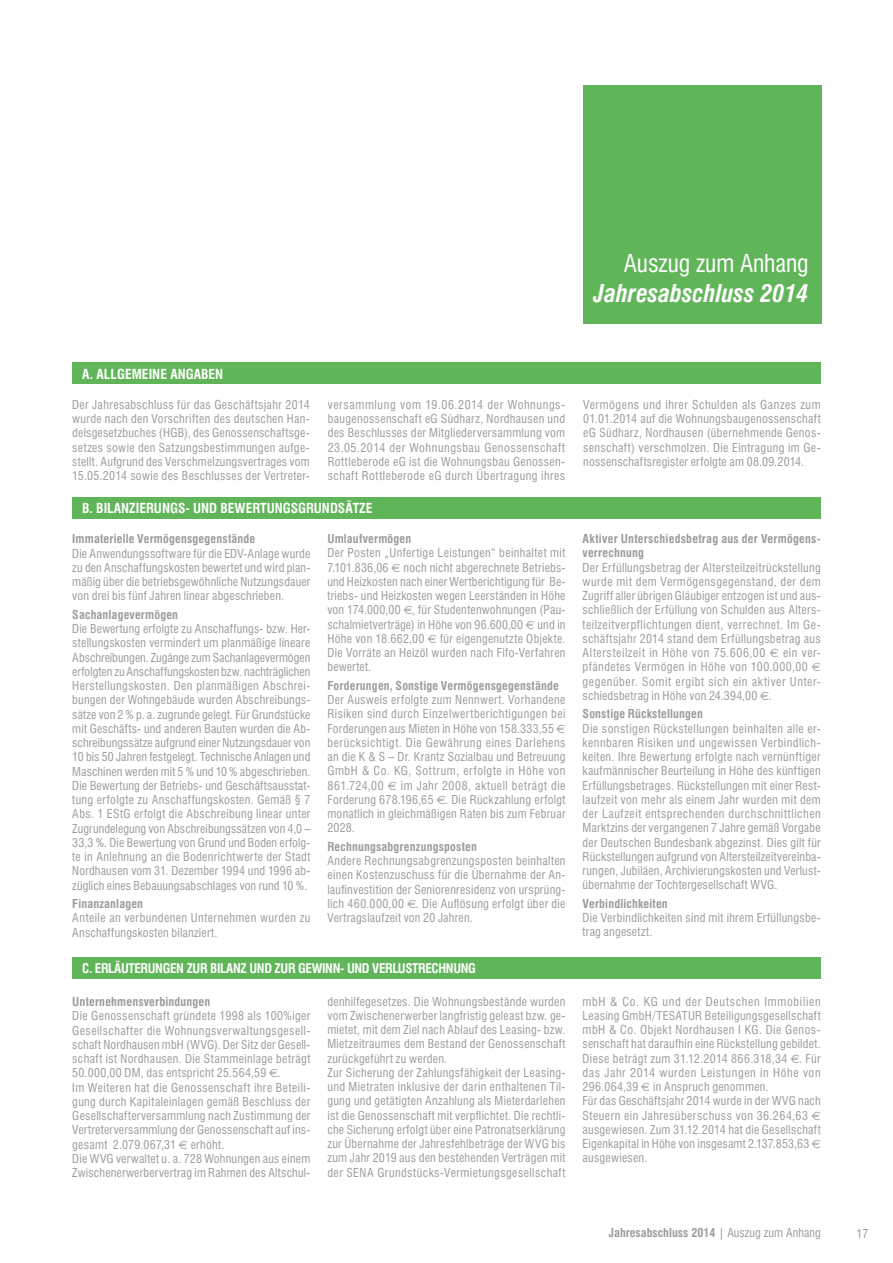
<style>
.page{position:relative;width:893px;height:1263px;background:#fff}
.page>*{position:absolute;margin:0;border:0;box-sizing:border-box;transform-origin:0 0}
.t1{font:italic 700 condensed 24px/30px "Swiss 721 BT";color:#fff;text-align:right}
.t2{font:700 condensed 13.5px "Swiss 721 BT";color:#fff}
.t3{font:700 condensed 13.05px "Swiss 721 BT";letter-spacing:-.025em;color:#fff}
.t4{font:condensed 12px/14.2px "Swiss 721 BT";letter-spacing:.025em;color:#9c9c9d}
.t5{font:700 condensed 12px "Swiss 721 BT";color:#9c9c9d}
.s1{font-weight:400;font-style:normal}
.s2{font-weight:700}
.s3{font-family:"Euro Sans";font-stretch:normal}
.s4{font-weight:400}
</style>
<div class="page">
<div style="left:583px;top:85px;width:238px;height:238px;background:#60b559"></div>
<div style="left:72px;top:363px;width:749px;height:21px;background:#60b559"></div>
<div style="left:72px;top:497px;width:749px;height:21px;background:#60b559"></div>
<div style="left:72px;top:957px;width:749px;height:22px;background:#60b559"></div>
<p class="t2" style="left:82px;top:366px;width:43px">A. Allgemei</p>
<p class="t2" style="left:152px;top:366px;width:42px">ne Angabe</p>
<p class="t2" style="left:215px;top:366px;width:10px">n</p>
<p class="t1" style="left:594px;top:249px;width:216px"><span class="s1">Auszug zum Anhang<br></span>Jahresabschluss 2014</p>
<p class="t4" style="left:72px;top:397px;width:239px;text-align:justify">Der Jahresabschluss für das Geschäftsjahr 2014 wurde nach den Vorschriften des deutschen Han&shy;delsgesetzbuches (HGB), des Genossenschaftsge&shy;setzes sowie den Satzungsbestimmungen aufge&shy;stellt. Aufgrund des Verschmelzungsvertrages vom 15.05.2014 sowie des Beschlusses der Vertreter-</p>
<p class="t4" style="left:328px;top:397px;width:239px;text-align:justify">versammlung vom 19.06.2014 der Wohnungs&shy;baugenossenschaft eG Südharz, Nordhausen und des Beschlusses der Mitgliederversammlung vom 23.05.2014 der Wohnungsbau Genossenschaft Rottleberode eG ist die Wohnungsbau Genossen&shy;schaft Rottleberode eG durch Übertragung ihres</p>
<p class="t4" style="left:583px;top:397px;width:239px;text-align:justify">Vermögens und ihrer Schulden als Ganzes zum 01.01.2014 auf die Wohnungsbaugenossenschaft eG Südharz, Nordhausen (übernehmende Genos&shy;senschaft) verschmolzen. Die Eintragung im Ge&shy;nossenschaftsregister erfolgte am 08.09.2014.</p>
<p class="t2" style="left:82px;top:500px;width:285px">B. Bilanzierungs- und Bewertungsgrundsätze</p>
<p class="t4" style="left:72px;top:532px;width:240px"><span class="s2">Immaterielle Vermögensgegenstände<br></span>Die Anwendungssoftware für die EDV-Anlage wurde zu den Anschaffungskosten bewertet und wird plan&shy;mäßig über die betriebsgewöhnliche Nutzungsdauer von drei bis fünf Jahren linear abgeschrieben.</p>
<p class="t4" style="left:72px;top:607px;width:240px"><span class="s2">Sachanlagevermögen<br></span>Die Bewertung erfolgte zu Anschaffungs- bzw. Her&shy;stellungskosten vermindert um planmäßige lineare Abschreibungen. Zugänge zum Sachanlagevermögen erfolgten zu Anschaffungskosten bzw. nachträglichen Herstellungskosten. Den planmäßigen Abschrei&shy;bungen der Wohngebäude wurden Abschreibungs&shy;sätze von 2 % p. a. zugrunde gelegt. Für Grundstücke mit Geschäfts- und anderen Bauten wurden die Ab&shy;schreibungssätze aufgrund einer Nutzungsdauer von 10 bis 50 Jahren festgelegt. Technische Anlagen und Maschinen werden mit 5 % und 10 % abgeschrieben.<br>Die Bewertung der Betriebs- und Geschäftsausstat&shy;tung erfolgte zu Anschaffungskosten. Gemäß § 7<br>Abs. 1 EStG erfolgt die Abschreibung linear unter Zugrundelegung von Abschreibungssätzen von 4,0 – 33,3 %. Die Bewertung von Grund und Boden erfolg&shy;te in Anlehnung an die Bodenrichtwerte der Stadt Nordhausen vom 31. Dezember 1994 und 1996 ab&shy;züglich eines Bebauungsabschlages von rund 10 %.</p>
<p class="t4" style="left:72px;top:896px;width:240px"><span class="s2">Finanzanlagen<br></span>Anteile an verbundenen Unternehmen wurden zu<br>Anschaffungskosten bilanziert.</p>
<p class="t4" style="left:327px;top:532px;width:240px"><span class="s2">Umlaufvermögen<br></span>Der Posten „Unfertige Leistungen“ beinhaltet mit 7.101.836,06 <span class="s3">€</span> noch nicht abgerechnete Betriebs&shy;und Heizkosten nach einer Wertberichtigung für Be&shy;triebs- und Heizkosten wegen Leerständen in Höhe von 174.000,00 <span class="s3">€</span>, für Studentenwohnungen (Pau&shy;schalmietverträge) in Höhe von 96.600,00 <span class="s3">€</span> und in Höhe von 18.662,00 <span class="s3">€</span> für eigengenutzte Objekte.<br>Die Vorräte an Heizöl wurden nach Fifo-Verfahren bewertet.</p>
<p class="t4" style="left:327px;top:678px;width:240px"><span class="s2">Forderungen, Sonstige Vermögensgegenstände </span>Der Ausweis erfolgte zum Nennwert. Vorhandene Risiken sind durch Einzelwertberichtigungen bei Forderungen aus Mieten in Höhe von 158.333,55 <span class="s3">€ </span>berücksichtigt. Die Gewährung eines Darlehens an die K &amp; S – Dr. Krantz Sozialbau und Betreuung GmbH &amp; Co. KG, Sottrum, erfolgte in Höhe von 861.724,00 <span class="s3">€</span> im Jahr 2008, aktuell beträgt die Forderung 678.196,65 <span class="s3">€</span>. Die Rückzahlung erfolgt monatlich in gleichmäßigen Raten bis zum Februar 2028.</p>
<p class="t4" style="left:327px;top:839px;width:240px"><span class="s2">Rechnungsabgrenzungsposten<br></span>Andere Rechnungsabgrenzungsposten beinhalten einen Kostenzuschuss für die Übernahme der An&shy;laufinvestition der Seniorenresidenz von ursprüng&shy;lich 460.000,00 <span class="s3">€</span>. Die Auflösung erfolgt über die Vertragslaufzeit von 20 Jahren.</p>
<p class="t4" style="left:583px;top:532px;width:240px"><span class="s2">Aktiver Unterschiedsbetrag aus der Vermögens&shy;verrechnung<br></span>Der Erfüllungsbetrag der Altersteilzeitrückstellung wurde mit dem Vermögensgegenstand, der dem Zugriff aller übrigen Gläubiger entzogen ist und aus&shy;schließlich der Erfüllung von Schulden aus Alters&shy;teilzeitverpflichtungen dient, verrechnet. Im Ge&shy;schäftsjahr 2014 stand dem Erfüllungsbetrag aus Altersteilzeit in Höhe von 75.606,00 <span class="s3">€</span> ein ver&shy;pfändetes Vermögen in Höhe von 100.000,00 <span class="s3">€ </span>gegenüber. Somit ergibt sich ein aktiver Unter&shy;schiedsbetrag in Höhe von 24.394,00 <span class="s3">€</span>.</p>
<p class="t4" style="left:583px;top:707px;width:240px"><span class="s2">Sonstige Rückstellungen<br></span>Die sonstigen Rückstellungen beinhalten alle er&shy;kennbaren Risiken und ungewissen Verbindlich&shy;keiten. Ihre Bewertung erfolgte nach vernünftiger kaufmännischer Beurteilung in Höhe des künftigen Erfüllungsbetrages. Rückstellungen mit einer Rest&shy;laufzeit von mehr als einem Jahr wurden mit dem der Laufzeit entsprechenden durchschnittlichen Marktzins der vergangenen 7 Jahre gemäß Vorgabe der Deutschen Bundesbank abgezinst. Dies gilt für Rückstellungen aufgrund von Altersteilzeitvereinba&shy;rungen, Jubiläen, Archivierungskosten und Verlust&shy;übernahme der Tochtergesellschaft WVG.</p>
<p class="t4" style="left:583px;top:896px;width:240px"><span class="s2">Verbindlichkeiten<br></span>Die Verbindlichkeiten sind mit ihrem Erfüllungsbe&shy;trag angesetzt.</p>
<p class="t3" style="left:82px;top:961px;width:394px">C. Erläuterungen zur Bilanz und zur Gewinn- und Verlustrechnung</p>
<p class="t4" style="left:72px;top:995px;width:240px"><span class="s2">Unternehmensverbindungen<br></span>Die Genossenschaft gründete 1998 als 100%iger Gesellschafter die Wohnungsverwaltungsgesell&shy;schaft Nordhausen mbH (WVG). Der Sitz der Gesell&shy;schaft ist Nordhausen. Die Stammeinlage beträgt 50.000,00 DM, das entspricht 25.564,59 <span class="s3">€</span>.<br>Im Weiteren hat die Genossenschaft ihre Beteili&shy;gung durch Kapitaleinlagen gemäß Beschluss der Gesellschafterversammlung nach Zustimmung der Vertreterversammlung der Genossenschaft auf ins&shy;gesamt 2.079.067,31 <span class="s3">€</span> erhöht.<br>Die WVG verwaltet u. a. 728 Wohnungen aus einem Zwischenerwerbervertrag im Rahmen des Altschul-</p>
<p class="t4" style="left:327px;top:994px;width:240px">denhilfegesetzes. Die Wohnungsbestände wurden vom Zwischenerwerber langfristig geleast bzw. ge&shy;mietet, mit dem Ziel nach Ablauf des Leasing- bzw.<br>Mietzeitraumes dem Bestand der Genossenschaft zurückgeführt zu werden.<br>Zur Sicherung der Zahlungsfähigkeit der Leasing&shy;und Mietraten inklusive der darin enthaltenen Til&shy;gung und getätigten Anzahlung als Mieterdarlehen ist die Genossenschaft mit verpflichtet. Die rechtli&shy;che Sicherung erfolgt über eine Patronatserklärung zur Übernahme der Jahresfehlbeträge der WVG bis zum Jahr 2019 aus den bestehenden Verträgen mit der SENA Grundstücks-Vermietungsgesellschaft</p>
<p class="t4" style="left:583px;top:994px;width:240px">mbH &amp; Co. KG und der Deutschen Immobilien Leasing GmbH/TESATUR Beteiligungsgesellschaft mbH &amp; Co. Objekt Nordhausen I KG. Die Genos&shy;senschaft hat daraufhin eine Rückstellung gebildet.<br>Diese beträgt zum 31.12.2014 866.318,34 <span class="s3">€</span>. Für das Jahr 2014 wurden Leistungen in Höhe von 296.064,39 <span class="s3">€</span> in Anspruch genommen.<br>Für das Geschäftsjahr 2014 wurde in der WVG nach Steuern ein Jahresüberschuss von 36.264,63 <span class="s3">€ </span>ausgewiesen. Zum 31.12.2014 hat die Gesellschaft Eigenkapital in Höhe von insgesamt 2.137.853,63 <span class="s3">€ </span>ausgewiesen.</p>
<p class="t5" style="left:609px;top:1226px;width:213px">Jahresabschluss 2014 <span class="s4">| Auszug zum Anhang</span></p>
<p class="t4" style="left:856px;top:1226px;width:13px">17</p>
</div>
